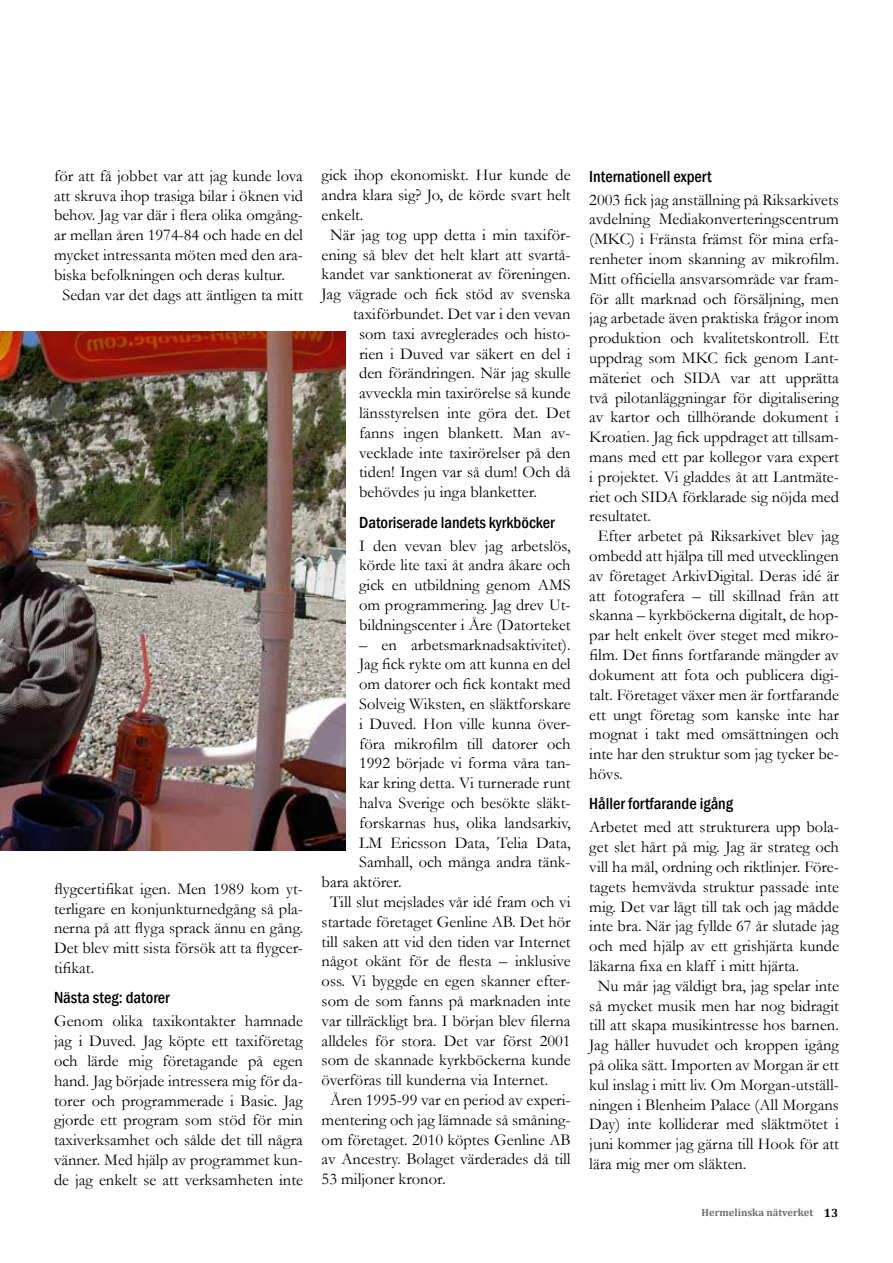
<style>
.page{position:relative;width:893px;height:1263px;background:#fff}
.page>*{position:absolute;margin:0;border:0;box-sizing:border-box;transform-origin:0 0}
.t1{font:16.5px/19.8px "Garamond";color:#000;text-align:justify}
.t2{font:500 condensed 16.5px "Franklin Gothic";color:#000}
.t3{font:700 10.5px "Cambria";color:#6d6e70}
.s1{font-size:12px;color:#000}
</style>
<div class="page">
<img style="left:0;top:332px;width:346px;height:518px">
<p class="t1" style="left:54px;top:165px;width:250px">för att få jobbet var att jag kunde lova</p>
<p class="t1" style="left:54px;top:185px;width:251px">att skruva ihop trasiga bilar i öknen vid</p>
<p class="t1" style="left:54px;top:205px;width:251px">behov. Jag var där i flera olika omgång-</p>
<p class="t1" style="left:54px;top:225px;width:251px">ar mellan åren 1974-84 och hade en del</p>
<p class="t1" style="left:54px;top:245px;width:251px">mycket intressanta möten med den ara-</p>
<p class="t1" style="left:54px;top:264px;width:233px">biska befolkningen och deras kultur.</p>
<p class="t1" style="left:62px;top:284px;width:242px">Sedan var det dags att äntligen ta mitt</p>
<p class="t1" style="left:54px;top:878px;width:251px">flygcertifikat igen. Men 1989 kom yt&shy;terligare en konjunkturnedgång så pla&shy;nerna på att flyga sprack ännu en gång.<br>Det blev mitt sista försök att ta flygcer&shy;tifikat.</p>
<p class="t2" style="left:54px;top:987px;width:117px">Nästa steg: datorer</p>
<p class="t1" style="left:54px;top:1011px;width:251px">Genom olika taxikontakter hamnade jag i Duved. Jag köpte ett taxiföretag och lärde mig företagande på egen hand. Jag började intressera mig för da&shy;torer och programmerade i Basic. Jag gjorde ett program som stöd för min taxiverksamhet och sålde det till några vänner. Med hjälp av programmet kun&shy;de jag enkelt se att verksamheten inte</p>
<p class="t1" style="left:322px;top:165px;width:251px">gick ihop ekonomiskt. Hur kunde de</p>
<p class="t1" style="left:322px;top:185px;width:251px">andra klara sig? Jo, de körde svart helt</p>
<p class="t1" style="left:322px;top:204px;width:43px">enkelt.</p>
<p class="t1" style="left:330px;top:224px;width:242px">När jag tog upp detta i min taxiför-</p>
<p class="t1" style="left:322px;top:244px;width:251px">ening så blev det helt klart att svartå-</p>
<p class="t1" style="left:322px;top:264px;width:250px">kandet var sanktionerat av föreningen.</p>
<p class="t1" style="left:322px;top:284px;width:251px">Jag vägrade och fick stöd av svenska</p>
<p class="t1" style="left:353px;top:303px;width:219px">taxiförbundet. Det var i den vevan</p>
<p class="t1" style="left:359px;top:323px;width:213px">som taxi avreglerades och histo-</p>
<p class="t1" style="left:359px;top:343px;width:213px">rien i Duved var säkert en del i</p>
<p class="t1" style="left:359px;top:363px;width:213px">den förändringen. När jag skulle</p>
<p class="t1" style="left:359px;top:383px;width:213px">avveckla min taxirörelse så kunde</p>
<p class="t1" style="left:359px;top:402px;width:213px">länsstyrelsen inte göra det. Det</p>
<p class="t1" style="left:359px;top:422px;width:213px">fanns ingen blankett. Man av-</p>
<p class="t1" style="left:359px;top:442px;width:213px">vecklade inte taxirörelser på den</p>
<p class="t1" style="left:359px;top:462px;width:213px">tiden! Ingen var så dum! Och då</p>
<p class="t1" style="left:359px;top:482px;width:180px">behövdes ju inga blanketter.</p>
<p class="t2" style="left:359px;top:511px;width:197px">Datoriserade landets kyrkböcker</p>
<p class="t1" style="left:359px;top:535px;width:213px">I den vevan blev jag arbetslös, körde lite taxi åt andra åkare och gick en utbildning genom AMS om programmering. Jag drev Ut&shy;bildningscenter i Åre (Datorteket</p>
<p class="t1" style="left:359px;top:634px;width:213px">– en arbetsmarknadsaktivitet).</p>
<p class="t1" style="left:359px;top:654px;width:213px">Jag fick rykte om att kunna en del</p>
<p class="t1" style="left:359px;top:674px;width:213px">om datorer och fick kontakt med</p>
<p class="t1" style="left:359px;top:693px;width:213px">Solveig Wiksten, en släktforskare</p>
<p class="t1" style="left:359px;top:713px;width:213px">i Duved. Hon ville kunna över-</p>
<p class="t1" style="left:359px;top:733px;width:213px">föra mikrofilm till datorer och</p>
<p class="t1" style="left:359px;top:753px;width:213px">1992 började vi forma våra tan-</p>
<p class="t1" style="left:359px;top:773px;width:213px">kar kring detta. Vi turnerade runt</p>
<p class="t1" style="left:359px;top:792px;width:213px">halva Sverige och besökte släkt-</p>
<p class="t1" style="left:359px;top:812px;width:213px">forskarnas hus, olika landsarkiv,</p>
<p class="t1" style="left:359px;top:832px;width:213px">LM Ericsson Data, Telia Data,</p>
<p class="t1" style="left:359px;top:852px;width:213px">Samhall, och många andra tänk-</p>
<p class="t1" style="left:322px;top:872px;width:81px">bara aktörer.</p>
<p class="t1" style="left:330px;top:891px;width:242px">Till slut mejslades vår idé fram och vi</p>
<p class="t1" style="left:322px;top:911px;width:250px">startade företaget Genline AB. Det hör</p>
<p class="t1" style="left:322px;top:931px;width:251px">till saken att vid den tiden var Internet</p>
<p class="t1" style="left:322px;top:951px;width:251px">något okänt för de flesta – inklusive</p>
<p class="t1" style="left:322px;top:971px;width:251px">oss. Vi byggde en egen skanner efter-</p>
<p class="t1" style="left:322px;top:990px;width:251px">som de som fanns på marknaden inte</p>
<p class="t1" style="left:322px;top:1010px;width:250px">var tillräckligt bra. I början blev filerna</p>
<p class="t1" style="left:322px;top:1030px;width:251px">alldeles för stora. Det var först 2001</p>
<p class="t1" style="left:322px;top:1050px;width:251px">som de skannade kyrkböckerna kunde</p>
<p class="t1" style="left:322px;top:1070px;width:228px">överföras till kunderna via Internet.</p>
<p class="t1" style="left:330px;top:1089px;width:242px">Åren 1995-99 var en period av experi-</p>
<p class="t1" style="left:322px;top:1109px;width:250px">mentering och jag lämnade så småning-</p>
<p class="t1" style="left:322px;top:1129px;width:250px">om företaget. 2010 köptes Genline AB</p>
<p class="t1" style="left:322px;top:1149px;width:251px">av Ancestry. Bolaget värderades då till</p>
<p class="t1" style="left:322px;top:1169px;width:125px">53 miljoner kronor.</p>
<p class="t2" style="left:589px;top:165px;width:124px">Internationell expert</p>
<p class="t1" style="left:589px;top:189px;width:251px">2003 fick jag anställning på Riksarkivets</p>
<p class="t1" style="left:589px;top:209px;width:251px">avdelning Mediakonverteringscentrum</p>
<p class="t1" style="left:589px;top:229px;width:251px">(MKC) i Fränsta främst för mina erfa-</p>
<p class="t1" style="left:589px;top:249px;width:251px">renheter inom skanning av mikrofilm.</p>
<p class="t1" style="left:589px;top:268px;width:251px">Mitt officiella ansvarsområde var fram-</p>
<p class="t1" style="left:589px;top:288px;width:251px">för allt marknad och försäljning, men</p>
<p class="t1" style="left:589px;top:308px;width:251px">jag arbetade även praktiska frågor inom</p>
<p class="t1" style="left:589px;top:328px;width:251px">produktion och kvalitetskontroll. Ett</p>
<p class="t1" style="left:589px;top:348px;width:251px">uppdrag som MKC fick genom Lant-</p>
<p class="t1" style="left:589px;top:367px;width:251px">mäteriet och SIDA var att upprätta</p>
<p class="t1" style="left:589px;top:387px;width:251px">två pilotanläggningar för digitalisering</p>
<p class="t1" style="left:589px;top:407px;width:251px">av kartor och tillhörande dokument i</p>
<p class="t1" style="left:589px;top:427px;width:251px">Kroatien. Jag fick uppdraget att tillsam-</p>
<p class="t1" style="left:589px;top:447px;width:251px">mans med ett par kollegor vara expert</p>
<p class="t1" style="left:589px;top:466px;width:251px">i projektet. Vi gladdes åt att Lantmäte-</p>
<p class="t1" style="left:589px;top:486px;width:251px">riet och SIDA förklarade sig nöjda med</p>
<p class="t1" style="left:589px;top:506px;width:63px">resultatet.</p>
<p class="t1" style="left:598px;top:526px;width:243px">Efter arbetet på Riksarkivet blev jag</p>
<p class="t1" style="left:589px;top:546px;width:251px">ombedd att hjälpa till med utvecklingen</p>
<p class="t1" style="left:589px;top:565px;width:251px">av företaget ArkivDigital. Deras idé är</p>
<p class="t1" style="left:589px;top:585px;width:251px">att fotografera – till skillnad från att</p>
<p class="t1" style="left:589px;top:605px;width:251px">skanna – kyrkböckerna digitalt, de hop-</p>
<p class="t1" style="left:589px;top:625px;width:251px">par helt enkelt över steget med mikro-</p>
<p class="t1" style="left:589px;top:645px;width:251px">film. Det finns fortfarande mängder av</p>
<p class="t1" style="left:589px;top:664px;width:251px">dokument att fota och publicera digi-</p>
<p class="t1" style="left:589px;top:684px;width:251px">talt. Företaget växer men är fortfarande</p>
<p class="t1" style="left:589px;top:704px;width:251px">ett ungt företag som kanske inte har</p>
<p class="t1" style="left:589px;top:724px;width:251px">mognat i takt med omsättningen och</p>
<p class="t1" style="left:589px;top:744px;width:251px">inte har den struktur som jag tycker be-</p>
<p class="t1" style="left:589px;top:763px;width:35px">hövs.</p>
<p class="t2" style="left:589px;top:793px;width:145px">Håller fortfarande igång</p>
<p class="t1" style="left:589px;top:817px;width:251px">Arbetet med att strukturera upp bola-</p>
<p class="t1" style="left:589px;top:837px;width:251px">get slet hårt på mig. Jag är strateg och</p>
<p class="t1" style="left:589px;top:856px;width:251px">vill ha mål, ordning och riktlinjer. Före-</p>
<p class="t1" style="left:589px;top:876px;width:251px">tagets hemvävda struktur passade inte</p>
<p class="t1" style="left:589px;top:896px;width:251px">mig. Det var lågt till tak och jag mådde</p>
<p class="t1" style="left:589px;top:916px;width:251px">inte bra. När jag fyllde 67 år slutade jag</p>
<p class="t1" style="left:589px;top:936px;width:251px">och med hjälp av ett grishjärta kunde</p>
<p class="t1" style="left:589px;top:955px;width:211px">läkarna fixa en klaff i mitt hjärta.</p>
<p class="t1" style="left:598px;top:975px;width:243px">Nu mår jag väldigt bra, jag spelar inte</p>
<p class="t1" style="left:589px;top:995px;width:251px">så mycket musik men har nog bidragit</p>
<p class="t1" style="left:589px;top:1015px;width:251px">till att skapa musikintresse hos barnen.</p>
<p class="t1" style="left:589px;top:1035px;width:251px">Jag håller huvudet och kroppen igång</p>
<p class="t1" style="left:589px;top:1054px;width:251px">på olika sätt. Importen av Morgan är ett</p>
<p class="t1" style="left:589px;top:1074px;width:251px">kul inslag i mitt liv. Om Morgan-utställ-</p>
<p class="t1" style="left:589px;top:1094px;width:251px">ningen i Blenheim Palace (All Morgans</p>
<p class="t1" style="left:589px;top:1114px;width:251px">Day) inte kolliderar med släktmötet i</p>
<p class="t1" style="left:589px;top:1134px;width:251px">juni kommer jag gärna till Hook för att</p>
<p class="t1" style="left:589px;top:1153px;width:159px">lära mig mer om släkten.</p>
<p class="t3" style="left:702px;top:1205px;width:138px">Hermelinska nätverket <span class="s1">13</span></p>
</div>
